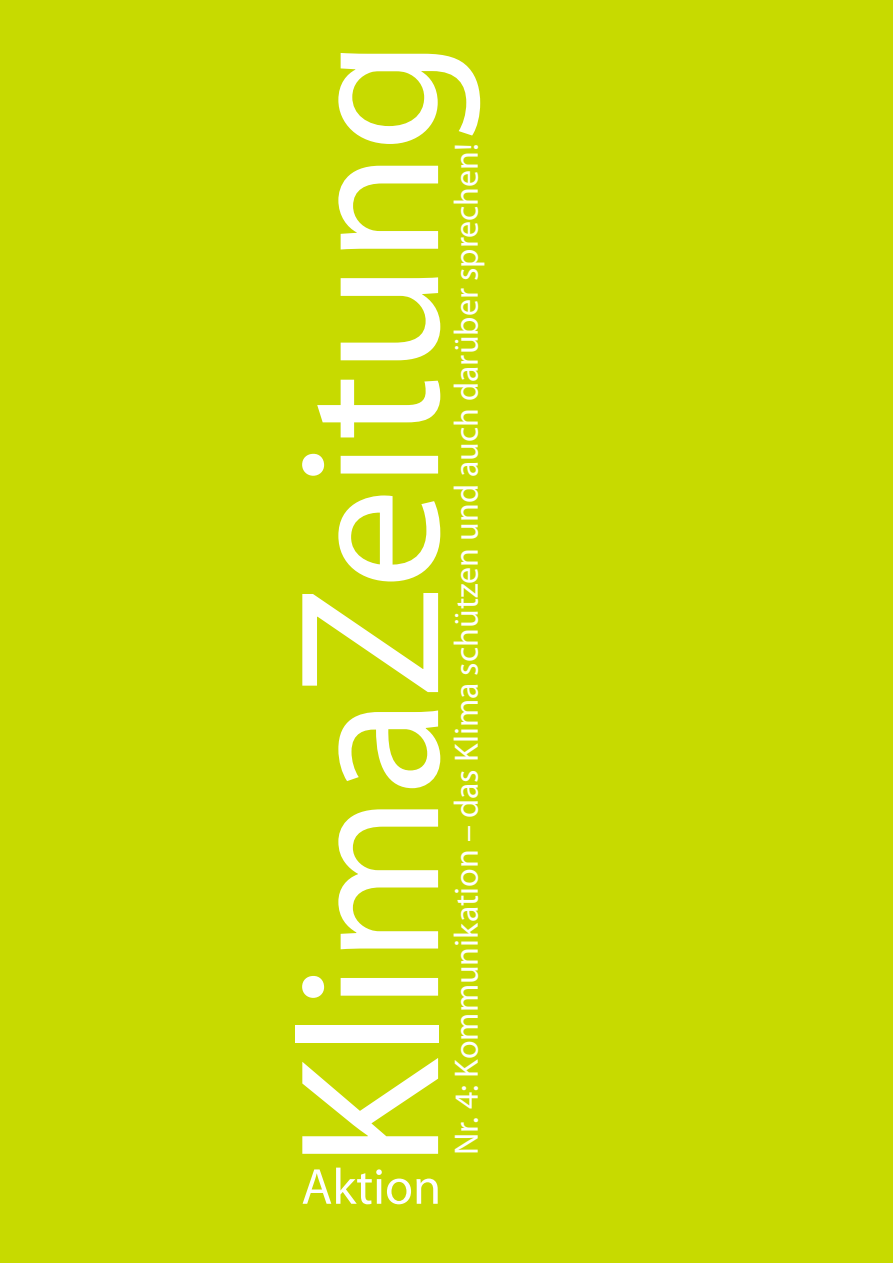
<style>
.page{position:relative;width:893px;height:1263px;background:#c7da00}
.page>*{position:absolute;margin:0;border:0;box-sizing:border-box;transform-origin:0 0}
.t1{font:201.45px "Myriad Pro";color:#fff}
.t2{font:51px "Myriad Pro";color:#fff}
.t3{font:33.9px "Myriad Pro";color:#fff}
</style>
<div class="page">
<h1 class="t1" style="left:246px;top:1169px;width:1131px;rotate:-90deg">KlimaZeitung</h1>
<p class="t3" style="left:446px;top:1155px;width:1014px;rotate:-90deg">Nr. 4: Kommunikation – das Klima schützen und auch darüber sprechen!</p>
<h2 class="t2" style="left:301px;top:1155px;width:141px">Aktion</h2>
</div>
